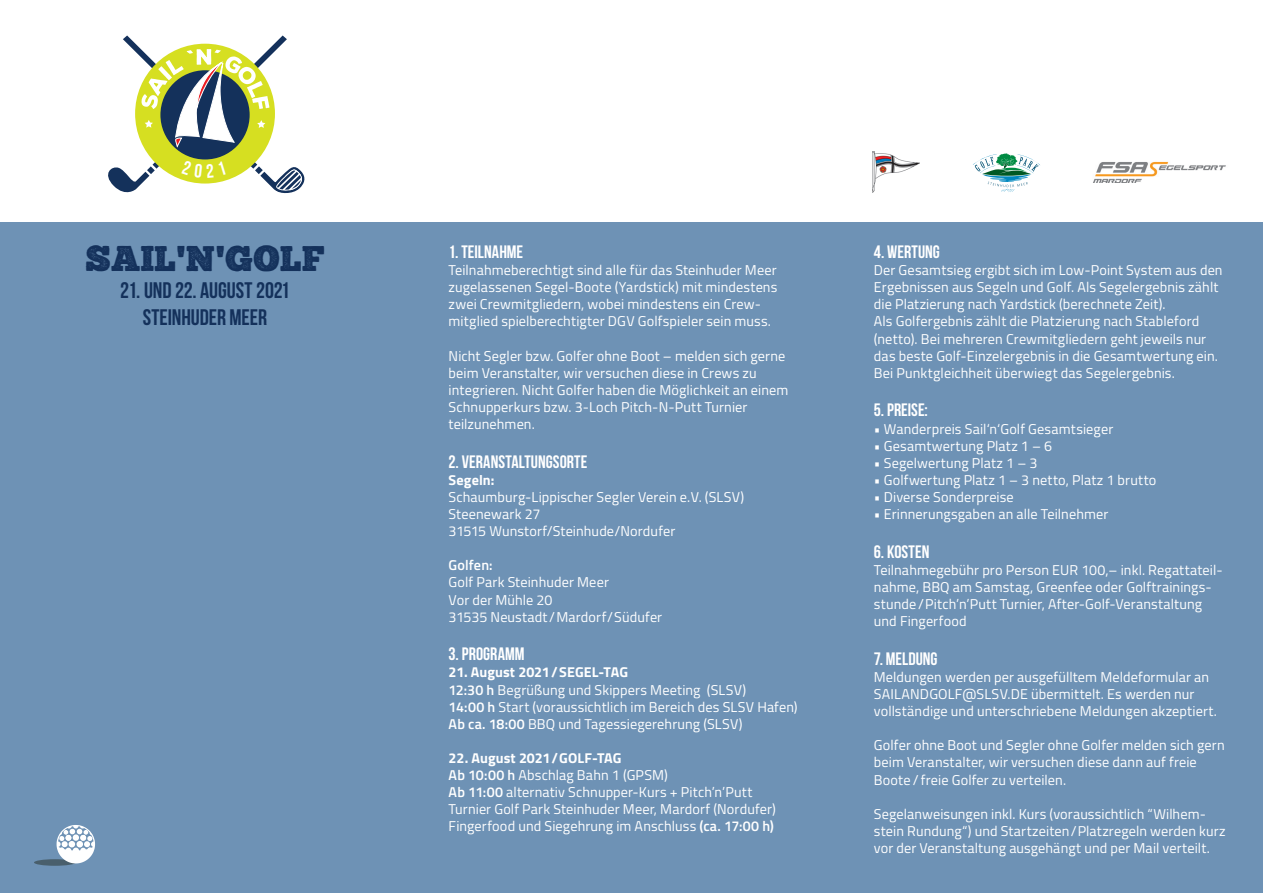
<style>
.page{position:relative;width:1263px;height:893px;background:#fff}
.page>*{position:absolute;margin:0;border:0;box-sizing:border-box;transform-origin:0 0}
.t1{font:36px "Chunk Five Print";color:#14315b}
.t2{font:700 22.5px/27px "Bebas Neue";letter-spacing:-.005em;color:#14315b;text-align:center}
.t3{font:700 18px "Bebas Neue";color:#fff}
.t4{font:14.25px/17.1px "Titillium";letter-spacing:.01em;color:#fff}
.t5{font:700 14.25px "Titillium";letter-spacing:.01em;color:#fff}
.t6{font:600 14.25px "Titillium";letter-spacing:.01em;color:#fff}
.s1{font-weight:700}
.s2{font-weight:600}
</style>
<div class="page">
<div style="left:0;top:223px;width:1263px;height:670px;background:#6e92b5"></div>
<div style="left:34px;top:859px;width:42px;height:7px;background:#495f6c;border-radius:50%"></div>
<svg style="left:57px;top:825px;width:38px;height:38px"></svg>
<img style="left:872px;top:151px;width:47px;height:41px">
<img style="left:1093px;top:161px;width:133px;height:22px">
<svg style="left:973px;top:153px;width:67px;height:39px"></svg>
<svg style="left:108px;top:35px;width:197px;height:159px"></svg>
<h1 class="t1" style="left:85px;top:242px;width:241px">SAIL'N'GOLF</h1>
<h2 class="t2" style="left:120px;top:276px;width:171px">21. UND 22. AUGUST 2021<br>STEINHUDER MEER</h2>
<p class="t3" style="left:449px;top:242px;width:76px">1. TEILNAHME</p>
<p class="t4" style="left:449px;top:261px;width:330px">Teilnahmeberechtigt sind alle für das Steinhuder Meer zugelassenen Segel-Boote (Yardstick) mit mindestens zwei Crewmitgliedern, wobei mindestens ein Crew&shy;mitglied spielberechtigter DGV Golfspieler sein muss.</p>
<p class="t4" style="left:449px;top:346px;width:341px">Nicht Segler bzw. Golfer ohne Boot – melden sich gerne beim Veranstalter, wir versuchen diese in Crews zu integrieren. Nicht Golfer haben die Möglichkeit an einem Schnupperkurs bzw. 3-Loch Pitch-N-Putt Turnier teilzunehmen.</p>
<p class="t3" style="left:449px;top:452px;width:140px">2. VERANSTALTUNGSORTE</p>
<p class="t5" style="left:449px;top:469px;width:47px">Segeln:</p>
<p class="t4" style="left:449px;top:488px;width:297px">Schaumburg-Lippischer Segler Verein e.V. (SLSV)<br>Steenewark 27<br>31515 Wunstorf/Steinhude/Nordufer</p>
<p class="t6" style="left:449px;top:555px;width:46px">Golfen:</p>
<p class="t4" style="left:449px;top:573px;width:215px">Golf Park Steinhuder Meer<br>Vor der Mühle 20<br>31535 Neustadt /Mardorf/Südufer</p>
<p class="t3" style="left:449px;top:644px;width:77px">3. PROGRAMM</p>
<p class="t4" style="left:449px;top:663px;width:351px"><span class="s1">21. August 2021 / SEGEL-TAG<br></span><span class="s2">12:30 h</span> Begrüßung und Skippers Meeting (SLSV)<br><span class="s2">14:00 h</span> Start (voraussichtlich im Bereich des SLSV Hafen)<br><span class="s2">Ab ca. 18:00</span> BBQ und Tagessiegerehrung (SLSV)</p>
<p class="t4" style="left:449px;top:749px;width:329px"><span class="s1">22. August 2021 / GOLF-TAG<br></span><span class="s2">Ab 10:00 h</span> Abschlag Bahn 1 (GPSM)<br><span class="s2">Ab 11:00</span> alternativ Schnupper-Kurs + Pitch’n’Putt Turnier Golf Park Steinhuder Meer, Mardorf (Nordufer)<br>Fingerfood und Siegehrung im Anschluss <span class="s2">(ca. 17:00 h)</span></p>
<p class="t3" style="left:874px;top:242px;width:68px">4. WERTUNG</p>
<p class="t4" style="left:874px;top:261px;width:350px">Der Gesamtsieg ergibt sich im Low-Point System aus den Ergebnissen aus Segeln und Golf. Als Segelergebnis zählt die Platzierung nach Yardstick (berechnete Zeit).<br>Als Golfergebnis zählt die Platzierung nach Stableford (netto). Bei mehreren Crewmitgliedern geht jeweils nur das beste Golf-Einzelergebnis in die Gesamtwertung ein.<br>Bei Punktgleichheit überwiegt das Segelergebnis.</p>
<p class="t3" style="left:874px;top:400px;width:56px">5. PREISE:</p>
<p class="t4" style="left:874px;top:419px;width:241px">• Wanderpreis Sail‘n‘Golf Gesamtsieger</p>
<p class="t4" style="left:874px;top:436px;width:180px">• Gesamtwertung Platz 1 – 6</p>
<p class="t4" style="left:874px;top:453px;width:165px">• Segelwertung Platz 1 – 3</p>
<p class="t4" style="left:874px;top:471px;width:284px">• Golfwertung Platz 1 – 3 netto, Platz 1 brutto</p>
<p class="t4" style="left:874px;top:488px;width:141px">• Diverse Sonderpreise</p>
<p class="t4" style="left:874px;top:505px;width:236px">• Erinnerungsgaben an alle Teilnehmer</p>
<p class="t3" style="left:874px;top:542px;width:57px">6. KOSTEN</p>
<p class="t4" style="left:874px;top:561px;width:350px">Teilnahmegebühr pro Person EUR 100,– inkl. Regattateil&shy;nahme, BBQ am Samstag, Greenfee oder Golftrainings&shy;stunde / Pitch’n’Putt Turnier, After-Golf-Veranstaltung und Fingerfood</p>
<p class="t3" style="left:874px;top:649px;width:65px">7. MELDUNG</p>
<p class="t4" style="left:874px;top:668px;width:345px">Meldungen werden per ausgefülltem Meldeformular an<br>SAILANDGOLF@SLSV.DE übermittelt. Es werden nur vollständige und unterschriebene Meldungen akzeptiert.</p>
<p class="t4" style="left:874px;top:736px;width:352px">Golfer ohne Boot und Segler ohne Golfer melden sich gern beim Veranstalter, wir versuchen diese dann auf freie<br>Boote / freie Golfer zu verteilen.</p>
<p class="t4" style="left:874px;top:804px;width:353px">Segelanweisungen inkl. Kurs (voraussichtlich “Wilhem&shy;stein Rundung“) und Startzeiten/Platzregeln werden kurz vor der Veranstaltung ausgehängt und per Mail verteilt.</p>
</div>
